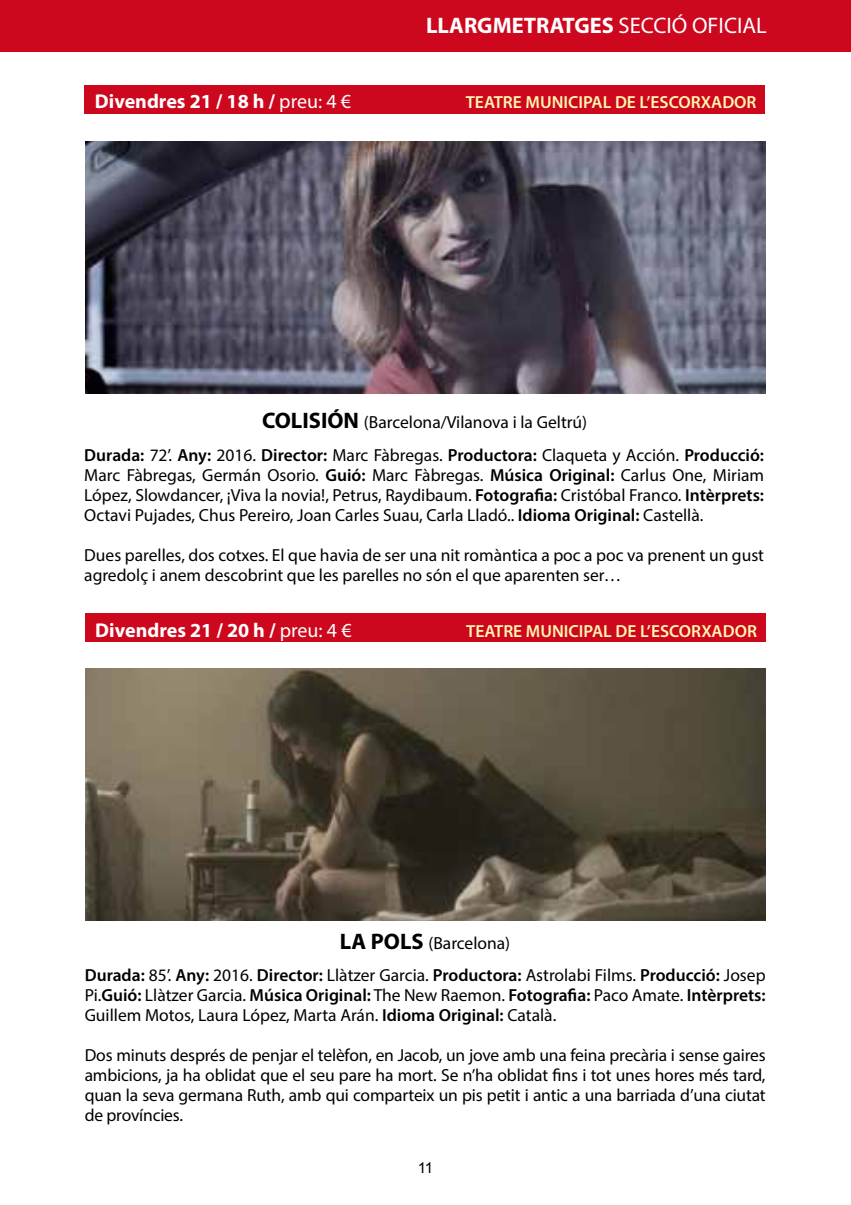
<style>
.page{position:relative;width:851px;height:1205px;background:#fff}
.page>*{position:absolute;margin:0;border:0;box-sizing:border-box;transform-origin:0 0}
.t1{font:700 22.5px "Myriad Pro";color:#fff}
.t2{font:700 20px "Myriad Pro";color:#fff}
.t3{font:17.5px/20px "Myriad Pro";color:#000;text-align:justify}
.t4{font:600 17.5px "Myriad Pro";color:#fff7b0}
.t5{font:15px "Arial";color:#000}
.s1{font-weight:400}
.s2{font-weight:700;font-size:22.5px}
.s3{font-weight:600}
</style>
<div class="page">
<div style="left:84px;top:85px;width:681px;height:29px;background:#cd071e"></div>
<div style="left:0;top:0;width:850px;height:51px;background:#cd071e"></div>
<div style="left:85px;top:613px;width:680px;height:29px;background:#cd071e"></div>
<img style="left:85px;top:141px;width:680px;height:253px">
<img style="left:85px;top:668px;width:680px;height:253px">
<p class="t1" style="left:426px;top:10px;width:342px">LLARGMETRATGES <span class="s1">SECCIÓ OFICIAL</span></p>
<p class="t2" style="left:95px;top:88px;width:258px">Divendres 21 / 18 h / <span class="s1">preu: 4 €</span></p>
<p class="t4" style="left:465px;top:91px;width:292px">TEATRE MUNICIPAL DE L’ESCORXADOR</p>
<p class="t3" style="left:262px;top:412px;width:326px"><span class="s2">COLISIÓN</span> (Barcelona/Vilanova i la Geltrú)</p>
<p class="t3" style="left:84px;top:445px;width:681px"><span class="s3">Durada:</span> 72’. <span class="s3">Any:</span> 2016. <span class="s3">Director:</span> Marc Fàbregas. <span class="s3">Productora:</span> Claqueta y Acción. <span class="s3">Producció:<br></span>Marc Fàbregas, Germán Osorio. <span class="s3">Guió:</span> Marc Fàbregas. <span class="s3">Música Original:</span> Carlus One, Miriam López, Slowdancer, ¡Viva la novia!, Petrus, Raydibaum. <span class="s3">Fotografia:</span> Cristóbal Franco. <span class="s3">Intèrprets:<br></span>Octavi Pujades, Chus Pereiro, Joan Carles Suau, Carla Lladó.. <span class="s3">Idioma Original:</span> Castellà.</p>
<p class="t3" style="left:84px;top:545px;width:681px">Dues parelles, dos cotxes. El que havia de ser una nit romàntica a poc a poc va prenent un gust agredolç i anem descobrint que les parelles no són el que aparenten ser…</p>
<p class="t2" style="left:95px;top:617px;width:258px">Divendres 21 / 20 h / <span class="s1">preu: 4 €</span></p>
<p class="t4" style="left:466px;top:619px;width:292px">TEATRE MUNICIPAL DE L’ESCORXADOR</p>
<p class="t3" style="left:340px;top:933px;width:172px"><span class="s2">LA POLS</span> (Barcelona)</p>
<p class="t3" style="left:85px;top:965px;width:682px"><span class="s3">Durada:</span> 85’. <span class="s3">Any:</span> 2016. <span class="s3">Director:</span> Llàtzer Garcia. <span class="s3">Productora:</span> Astrolabi Films. <span class="s3">Producció:</span> Josep Pi.<span class="s3">Guió:</span> Llàtzer Garcia. <span class="s3">Música Original:</span> The New Raemon. <span class="s3">Fotografia:</span> Paco Amate. <span class="s3">Intèrprets:<br></span>Guillem Motos, Laura López, Marta Arán. <span class="s3">Idioma Original:</span> Català.</p>
<p class="t3" style="left:85px;top:1045px;width:682px">Dos minuts després de penjar el telèfon, en Jacob, un jove amb una feina precària i sense gaires ambicions, ja ha oblidat que el seu pare ha mort. Se n’ha oblidat fins i tot unes hores més tard, quan la seva germana Ruth, amb qui comparteix un pis petit i antic a una barriada d’una ciutat de províncies.</p>
<p class="t5" style="left:417px;top:1157px;width:17px">11</p>
</div>
